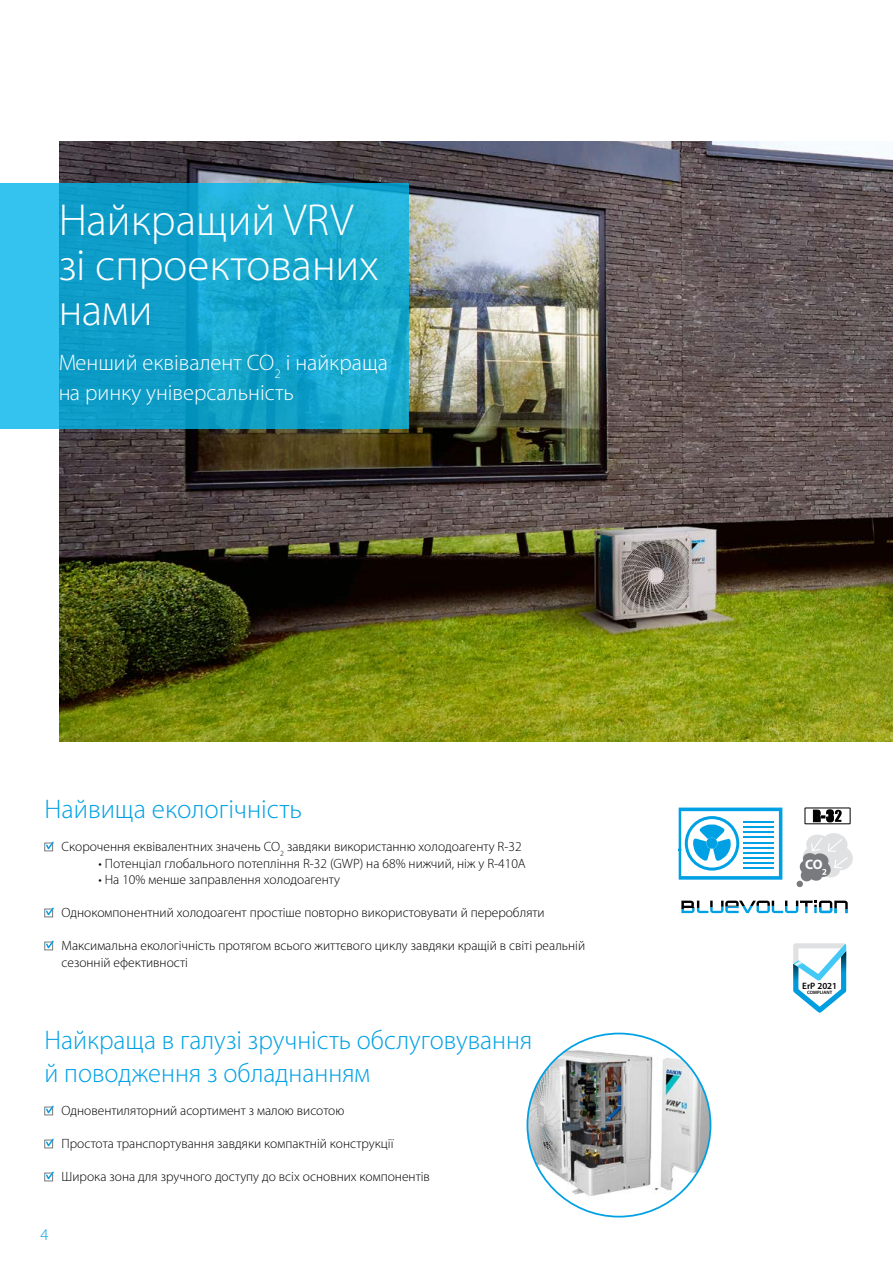
<style>
.page{position:relative;width:893px;height:1263px;background:#fff}
.page>*{position:absolute;margin:0;border:0;box-sizing:border-box;transform-origin:0 0}
.t1{font:300 45px/45px "Myriad Pro";color:#fff}
.t2{font:300 27px/33px "Myriad Pro";color:#00a1e4}
.t3{font:300 22.5px/30px "Myriad Pro";color:#fff}
.t4{font:300 16.5px "Myriad Pro";color:#00a1e4}
.t5{font:700 13.65px "Myriad Pro";color:#fff}
.t6{font:300 13.5px/16.5px "Myriad Pro";color:#000}
.t7{font:600 9.3px "Myriad Pro";color:#000}
.t8{font:600 4.8px "Myriad Pro";color:#000}
</style>
<div class="page">
<svg style="left:796px;top:833px;width:57px;height:54px"></svg>
<img style="left:60px;top:142px;width:833px;height:599px">
<svg style="left:0;top:183px;width:409px;height:246px;background:#18a8d0"></svg>
<svg style="left:681px;top:901px;width:167px;height:12px"></svg>
<div style="left:805px;top:808px;width:45px;height:16px;border:1px solid #000"></div>
<svg style="left:813px;top:810px;width:29px;height:12px"></svg>
<svg style="left:793px;top:943px;width:53px;height:70px"></svg>
<img style="left:527px;top:1033px;width:183px;height:183px;border-radius:92px">
<svg style="left:679px;top:807px;width:103px;height:73px"></svg>
<div style="left:685px;top:816px;width:54px;height:54px;border:3px solid #00a1e4;border-radius:50%"></div>
<svg style="left:45px;top:841px;width:9px;height:10px"></svg>
<svg style="left:45px;top:907px;width:9px;height:10px"></svg>
<svg style="left:45px;top:940px;width:9px;height:10px"></svg>
<svg style="left:45px;top:1105px;width:9px;height:10px"></svg>
<svg style="left:45px;top:1138px;width:9px;height:10px"></svg>
<svg style="left:45px;top:1171px;width:9px;height:10px"></svg>
<h1 class="t1" style="left:58px;top:198px;width:322px">Найкращий VRV зі спроектованих нами</h1>
<h3 class="t3" style="left:58px;top:348px;width:331px">Менший еквівалент СО<sub>2</sub> і найкраща на ринку універсальність</h3>
<h2 class="t2" style="left:45px;top:793px;width:259px">Найвища екологічність</h2>
<p class="t6" style="left:62px;top:838px;width:462px">Скорочення еквівалентних значень CO<sub>2</sub> завдяки використанню холодоагенту R-32</p>
<p class="t6" style="left:99px;top:855px;width:429px">• Потенціал глобального потепління R-32 (GWP) на 68% нижчий, ніж у R-410A</p>
<p class="t6" style="left:99px;top:871px;width:243px">• На 10% менше заправлення холодоагенту</p>
<p class="t6" style="left:62px;top:904px;width:485px">Однокомпонентний холодоагент простіше повторно використовувати й переробляти</p>
<p class="t6" style="left:62px;top:937px;width:525px">Максимальна екологічність протягом всього життєвого циклу завдяки кращій в світі реальній сезонній ефективності</p>
<h2 class="t2" style="left:45px;top:1024px;width:489px">Найкраща в галузі зручність обслуговування й поводження з обладнанням</h2>
<p class="t6" style="left:62px;top:1102px;width:284px">Одновентиляторний асортимент з малою висотою</p>
<p class="t6" style="left:62px;top:1135px;width:333px">Простота транспортування завдяки компактній конструкції</p>
<p class="t6" style="left:62px;top:1168px;width:370px">Широка зона для зручного доступу до всіх основних компонентів</p>
<p class="t4" style="left:40px;top:1225px;width:10px">4</p>
<p class="t5" style="left:805px;top:856px;width:19px">CO</p>
<p class="t7" style="left:802px;top:980px;width:36px">ErP 2021</p>
<p class="t8" style="left:807px;top:990px;width:27px">COMPLIANT</p>
</div>
